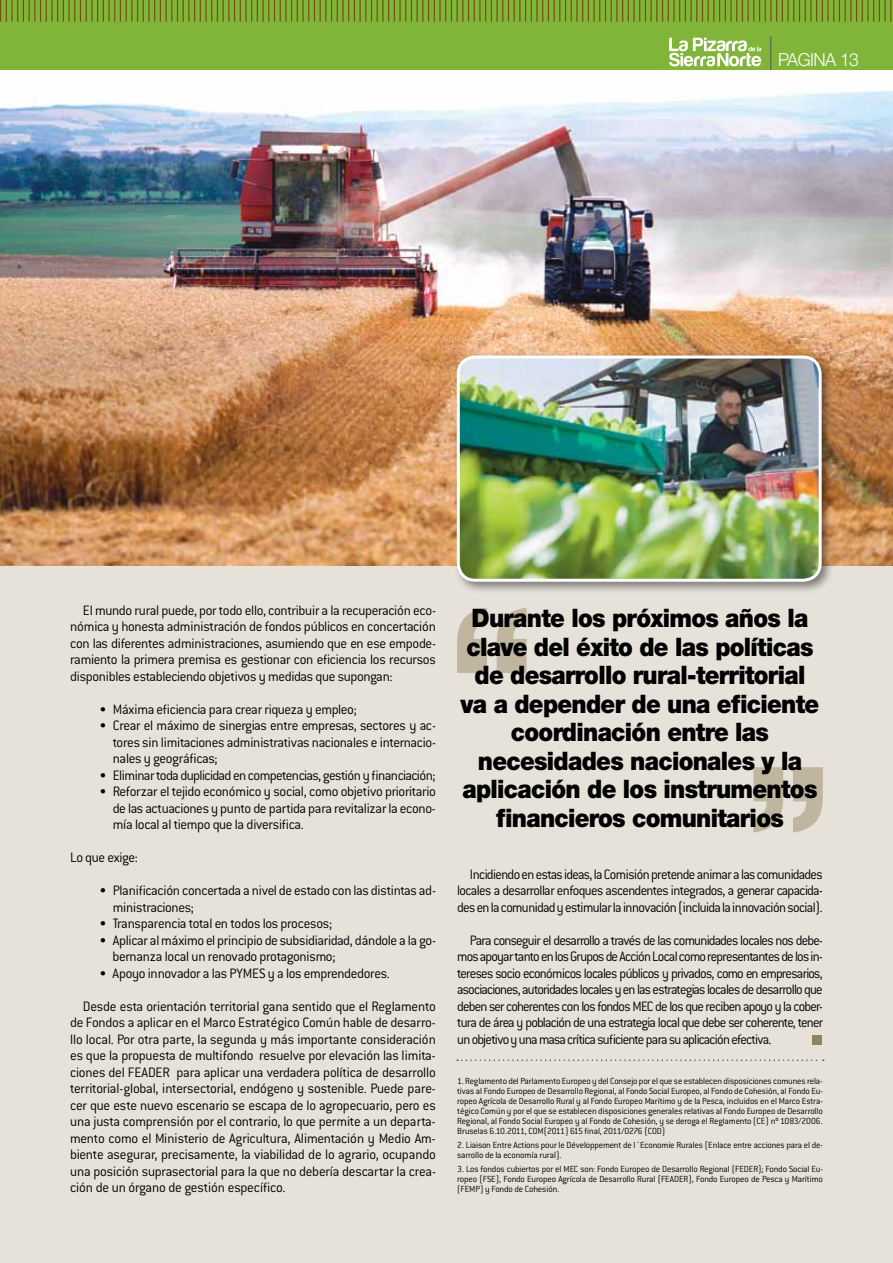
<style>
.page{position:relative;width:893px;height:1263px;background:#e6e2da}
.page>*{position:absolute;margin:0;border:0;box-sizing:border-box;transform-origin:0 0}
.t1{font:900 25.5px/28.5px "Helvetica Neue";letter-spacing:-.03em;color:#000;text-align:center;scale:.92 1}
.t2{font:300 18px "Helvetica Neue";letter-spacing:-.03em;color:#fff}
.t3{font:300 15px/16.5px "Conduit ITC";letter-spacing:-.025em;color:#000;text-align:justify}
.t4{font:300 15px/16.5px "Conduit ITC";letter-spacing:-.025em;color:#000;text-align:justify;scale:.95 1}
.t5{font:300 15px "Conduit ITC";letter-spacing:-.045em;color:#000}
.t6{font:300 9.75px/10.1px "Conduit ITC";letter-spacing:-.015em;color:#000;text-align:justify}
</style>
<div class="page">
<div style="left:0;top:0;width:893px;height:70px;background:#80b539"></div>
<hr style="left:770px;top:36px;width:1px;height:34px;background:#58595b">
<svg style="left:669px;top:38px;width:92px;height:28px"></svg>
<svg style="left:0;top:0;width:892px;height:22px"></svg>
<div style="left:812px;top:1035px;width:10px;height:9px;background:#91835f"></div>
<img style="left:0;top:70px;width:893px;height:495px">
<svg style="left:457px;top:608px;width:69px;height:65px"></svg>
<svg style="left:753px;top:767px;width:70px;height:66px"></svg>
<div style="left:453px;top:352px;width:381px;height:242px;background:#000;opacity:.45"></div>
<img style="left:458px;top:357px;width:362px;height:223px">
<div style="left:457px;top:356px;width:365px;height:226px;border:3px solid #fff;border-radius:17px"></div>
<svg style="left:457px;top:1059px;width:367px;height:2px"></svg>
<p class="t2" style="left:778px;top:48px;width:82px">PAGINA 13</p>
<p class="t3" style="left:70px;top:602px;width:367px;text-indent:13px">El mundo rural puede, por todo ello, contribuir a la recuperación eco&shy;nómica y honesta administración de fondos públicos en concertación con las diferentes administraciones, asumiendo que en ese empode&shy;ramiento la primera premisa es gestionar con eficiencia los recursos disponibles estableciendo objetivos y medidas que supongan:</p>
<p class="t3" style="left:100px;top:701px;width:259px">• Máxima eficiencia para crear riqueza y empleo;</p>
<p class="t3" style="left:113px;top:717px;width:325px;text-indent:-13px">• Crear el máximo de sinergias entre empresas, sectores y ac&shy;tores sin limitaciones administrativas nacionales e internacio&shy;nales y geográficas;</p>
<p class="t5" style="left:100px;top:767px;width:337px">• Eliminar toda duplicidad en competencias, gestión y financiación;</p>
<p class="t3" style="left:113px;top:783px;width:325px;text-indent:-13px">• Reforzar el tejido económico y social, como objetivo prioritario de las actuaciones y punto de partida para revitalizar la econo&shy;mía local al tiempo que la diversifica.</p>
<p class="t3" style="left:70px;top:849px;width:69px">Lo que exige:</p>
<p class="t3" style="left:113px;top:882px;width:325px;text-indent:-13px">• Planificación concertada a nivel de estado con las distintas ad&shy;ministraciones;</p>
<p class="t3" style="left:100px;top:915px;width:234px">• Transparencia total en todos los procesos;</p>
<p class="t3" style="left:113px;top:932px;width:325px;text-indent:-13px">• Aplicar almáximo el principio de subsidiaridad, dándole a la go&shy;bernanza local un renovado protagonismo;</p>
<p class="t3" style="left:100px;top:965px;width:292px">• Apoyo innovador a las PYMES y a los emprendedores.</p>
<p class="t3" style="left:70px;top:998px;width:367px;text-indent:13px">Desde esta orientación territorial gana sentido que el Reglamento de Fondos a aplicar en el Marco Estratégico Común hable de desarro&shy;llo local. Por otra parte, la segunda y más importante consideración es que la propuesta de multifondo resuelve por elevación las limita&shy;ciones del FEADER para aplicar una verdadera política de desarrollo territorial-global, intersectorial, endógeno y sostenible. Puede pare&shy;cer que este nuevo escenario se escapa de lo agropecuario, pero es una justa comprensión por el contrario, lo que permite a un departa&shy;mento como el Ministerio de Agricultura, Alimentación y Medio Am&shy;biente asegurar, precisamente, la viabilidad de lo agrario, ocupando una posición suprasectorial para la que no debería descartar la crea&shy;ción de un órgano de gestión específico.</p>
<h1 class="t1" style="left:461px;top:604px;width:391px">Durante los próximos años la clave del éxito de las políticas de desarrollo rural-territorial va a depender de una eficiente coordinación entre las necesidades nacionales y la aplicación de los instrumentos financieros comunitarios</h1>
<p class="t4" style="left:457px;top:866px;width:386px;text-indent:13px">Incidiendo en estas ideas, la Comisión pretende animar a las comunidades locales a desarrollar enfoques ascendentes integrados, a generar capacida&shy;des en la comunidad y estimular la innovación (incluida la innovación social).</p>
<p class="t4" style="left:457px;top:932px;width:387px;text-indent:13px">Para conseguir el desarrollo a través de las comunidades locales nos debe&shy;mos apoyar tanto en los Grupos de Acción Local como representantes de los in&shy;tereses socio económicos locales públicos y privados, como en empresarios, asociaciones, autoridades locales y en las estrategias locales de desarrollo que deben ser coherentes con los fondos MEC de los que reciben apoyo y la cober&shy;tura de área y población de una estrategia local que debe ser coherente, tener un objetivo y una masa crítica suficiente para su aplicación efectiva.</p>
<p class="t6" style="left:457px;top:1076px;width:367px">1. Reglamento del Parlamento Europeo y del Consejo por el que se establecen disposiciones comunes rela&shy;tivas al Fondo Europeo de Desarrollo Regional, al Fondo Social Europeo, al Fondo de Cohesión, al Fondo Eu&shy;ropeo Agrícola de Desarrollo Rural y al Fondo Europeo Marítimo y de la Pesca, incluidos en el Marco Estra&shy;tégico Común y por el que se establecen disposiciones generales relativas al Fondo Europeo de Desarrollo Regional, al Fondo Social Europeo y al Fondo de Cohesión, y se deroga el Reglamento (CE) nº 1083/2006.<br>Bruselas 6.10.2011, COM(2011) 615 final, 2011/0276 (COD)</p>
<p class="t6" style="left:457px;top:1140px;width:367px">2. Liaison Entre Actions pour le Développement de l´Economie Rurales (Enlace entre acciones para el de&shy;sarrollo de la economía rural).</p>
<p class="t6" style="left:457px;top:1164px;width:367px">3. Los fondos cubiertos por el MEC son: Fondo Europeo de Desarrollo Regional (FEDER); Fondo Social Eu&shy;ropeo (FSE), Fondo Europeo Agrícola de Desarrollo Rural (FEADER), Fondo Europeo de Pesca y Marítimo (FEMP) y Fondo de Cohesión.</p>
</div>
